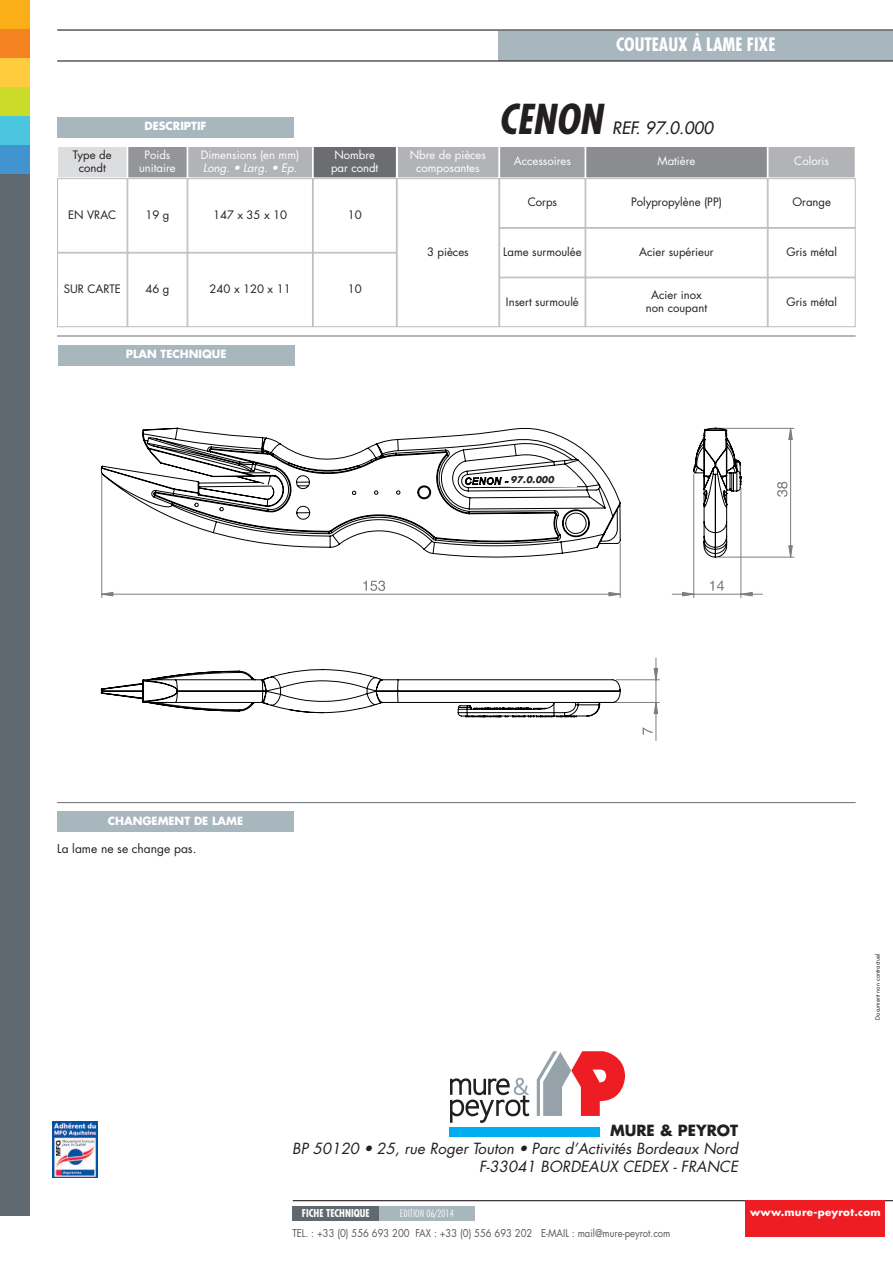
<style>
.page{position:relative;width:893px;height:1263px;background:#fff}
.page>*{position:absolute;margin:0;border:0;box-sizing:border-box;transform-origin:0 0}
.t1{font:italic 700 condensed 40.05px "Futura";letter-spacing:.005em;color:#231f20}
.t2{font:700 condensed 18px "Futura";color:#fff}
.t3{font:italic 16.65px "Futura";letter-spacing:.005em;color:#231f20}
.t4{font:italic 15px/18px "Futura";letter-spacing:.005em;color:#231f20;text-align:right}
.t5{font:700 15px "Futura";color:#231f20}
.t6{font:12px "Futura";color:#231f20}
.t7{font:11.4px/12.5px "Futura";color:#231f20;text-align:center}
.t8{font:11.4px/12.5px "Futura";color:#fff;text-align:center}
.t9{font:italic 11.4px "Futura";letter-spacing:.005em;color:#fff}
.t10{font:700 10.95px "Futura";color:#fff}
.t11{font:10.5px "Futura";color:#57585a;scale:.9 1}
.t12{font:700 condensed 10.5px "Futura";color:#fff}
.t13{font:300 condensed 10.5px "Futura BT";color:#fff}
.t14{font:700 10.35px "Futura";letter-spacing:.025em;color:#fff}
.t15{font:italic 700 9px "Futura";color:#231f20}
.t16{font:5.85px "Futura";color:#231f20}
</style>
<div class="page">
<div style="left:0;top:0;width:29px;height:29px;background:#faaf18"></div>
<div style="left:0;top:29px;width:29px;height:29px;background:#f58220"></div>
<div style="left:0;top:58px;width:29px;height:29px;background:#fecc3e"></div>
<div style="left:0;top:87px;width:29px;height:29px;background:#cadb2a"></div>
<div style="left:0;top:116px;width:29px;height:29px;background:#4bc6e1"></div>
<div style="left:0;top:145px;width:29px;height:29px;background:#4194d0"></div>
<div style="left:0;top:174px;width:29px;height:1041px;background:#60696f"></div>
<hr style="left:293px;top:1200px;width:600px;height:1px;background:#231f20">
<div style="left:746px;top:1200px;width:139px;height:37px;background:#ee1d23"></div>
<div style="left:292px;top:1206px;width:87px;height:15px;background:#60696f"></div>
<div style="left:379px;top:1206px;width:95px;height:15px;background:#a8b6be"></div>
<div style="left:58px;top:147px;width:69px;height:31px;background:#dcdddf"></div>
<div style="left:57px;top:146px;width:70px;height:32px;border:1px solid #fff"></div>
<div style="left:128px;top:147px;width:59px;height:31px;background:#939598"></div>
<div style="left:127px;top:146px;width:60px;height:32px;border:1px solid #fff"></div>
<div style="left:188px;top:147px;width:124px;height:31px;background:#b2b3b7"></div>
<div style="left:187px;top:146px;width:126px;height:32px;border:1px solid #fff"></div>
<div style="left:314px;top:147px;width:82px;height:31px;background:#6c6d70"></div>
<div style="left:313px;top:146px;width:84px;height:32px;border:1px solid #fff"></div>
<div style="left:500px;top:147px;width:85px;height:31px;background:#9d9fa2"></div>
<div style="left:499px;top:146px;width:86px;height:32px;border:1px solid #fff"></div>
<div style="left:586px;top:147px;width:181px;height:31px;background:#8a8c8f"></div>
<div style="left:585px;top:146px;width:183px;height:32px;border:1px solid #fff"></div>
<div style="left:397px;top:147px;width:101px;height:31px;background:#b2b3b7"></div>
<div style="left:397px;top:146px;width:102px;height:32px;border:1px solid #fff"></div>
<div style="left:397px;top:178px;width:102px;height:149px;border:1px solid #bcbdc0"></div>
<div style="left:57px;top:178px;width:70px;height:75px;border:1px solid #bcbdc0"></div>
<div style="left:127px;top:178px;width:60px;height:75px;border:1px solid #bcbdc0"></div>
<div style="left:187px;top:178px;width:126px;height:75px;border:1px solid #bcbdc0"></div>
<div style="left:313px;top:178px;width:84px;height:75px;border:1px solid #bcbdc0"></div>
<div style="left:57px;top:253px;width:70px;height:74px;border:1px solid #bcbdc0"></div>
<div style="left:127px;top:253px;width:60px;height:74px;border:1px solid #bcbdc0"></div>
<div style="left:187px;top:253px;width:126px;height:74px;border:1px solid #bcbdc0"></div>
<div style="left:313px;top:253px;width:84px;height:74px;border:1px solid #bcbdc0"></div>
<div style="left:499px;top:178px;width:86px;height:50px;border:1px solid #bcbdc0"></div>
<div style="left:585px;top:178px;width:183px;height:50px;border:1px solid #bcbdc0"></div>
<div style="left:768px;top:147px;width:87px;height:31px;background:#b2b3b7"></div>
<div style="left:768px;top:146px;width:88px;height:32px;border:1px solid #fff"></div>
<div style="left:768px;top:178px;width:88px;height:50px;border:1px solid #bcbdc0"></div>
<div style="left:499px;top:228px;width:86px;height:49px;border:1px solid #bcbdc0"></div>
<div style="left:585px;top:228px;width:183px;height:49px;border:1px solid #bcbdc0"></div>
<div style="left:768px;top:228px;width:88px;height:49px;border:1px solid #bcbdc0"></div>
<div style="left:499px;top:277px;width:86px;height:50px;border:1px solid #bcbdc0"></div>
<div style="left:585px;top:277px;width:183px;height:50px;border:1px solid #bcbdc0"></div>
<div style="left:768px;top:277px;width:88px;height:50px;border:1px solid #bcbdc0"></div>
<img style="left:53px;top:1121px;width:45px;height:57px">
<svg style="left:450px;top:1078px;width:79px;height:45px"></svg>
<svg style="left:537px;top:1051px;width:88px;height:65px"></svg>
<div style="left:449px;top:1127px;width:151px;height:10px;background:#00aeef"></div>
<div style="left:57px;top:117px;width:237px;height:21px;background:#a8b6be"></div>
<div style="left:498px;top:31px;width:395px;height:29px;background:#a8b6be"></div>
<hr style="left:57px;top:29px;width:836px;height:2px;background:#231f20">
<hr style="left:57px;top:60px;width:836px;height:2px;background:#231f20">
<div style="left:58px;top:345px;width:236px;height:21px;background:#a8b6be"></div>
<svg style="left:643px;top:727px;width:9px;height:7px"></svg>
<hr style="left:693px;top:474px;width:1px;height:123px;background:#7c7d83">
<hr style="left:741px;top:488px;width:1px;height:109px;background:#7c7d83">
<hr style="left:620px;top:543px;width:1px;height:54px;background:#7c7d83">
<hr style="left:101px;top:472px;width:1px;height:125px;background:#7c7d83">
<hr style="left:719px;top:557px;width:75px;height:1px;background:#7c7d83">
<hr style="left:719px;top:428px;width:75px;height:1px;background:#7c7d83">
<hr style="left:590px;top:702px;width:69px;height:1px;background:#7c7d83">
<hr style="left:616px;top:679px;width:43px;height:1px;background:#7c7d83">
<hr style="left:656px;top:702px;width:1px;height:38px;background:#7c7d83">
<svg style="left:672px;top:580px;width:90px;height:17px"></svg>
<svg style="left:101px;top:580px;width:520px;height:17px"></svg>
<svg style="left:777px;top:428px;width:16px;height:130px"></svg>
<svg style="left:653px;top:658px;width:5px;height:56px"></svg>
<svg style="left:101px;top:428px;width:520px;height:130px"></svg>
<svg style="left:101px;top:669px;width:520px;height:48px"></svg>
<svg style="left:693px;top:428px;width:49px;height:130px"></svg>
<hr style="left:57px;top:802px;width:799px;height:1px;background:#6c6d70">
<hr style="left:57px;top:336px;width:799px;height:1px;background:#6c6d70">
<div style="left:57px;top:811px;width:237px;height:21px;background:#a8b6be"></div>
<div style="left:510px;top:476px;width:67px;height:10px;background:#fff"></div>
<h2 class="t2" style="left:616px;top:36px;width:161px">COUTEAUX À LAME FIXE</h2>
<p class="t10" style="left:144px;top:121px;width:64px">DESCRIPTIF</p>
<p class="t7" style="left:73px;top:150px;width:40px">Type de condt</p>
<p class="t8" style="left:139px;top:150px;width:38px">Poids unitaire</p>
<p class="t8" style="left:201px;top:150px;width:100px">Dimensions (en mm)</p>
<p class="t9" style="left:203px;top:162px;width:96px">Long. • Larg. • Ep.</p>
<h1 class="t1" style="left:498px;top:101px;width:105px">CENON</h1>
<h3 class="t3" style="left:612px;top:119px;width:102px">REF. 97.0.000</h3>
<p class="t8" style="left:331px;top:150px;width:49px;text-align:left">Nombre par condt</p>
<p class="t8" style="left:514px;top:156px;width:59px">Accessoires</p>
<p class="t8" style="left:657px;top:156px;width:39px">Matière</p>
<p class="t8" style="left:410px;top:150px;width:78px">Nbre de pièces composantes</p>
<p class="t7" style="left:68px;top:209px;width:50px">EN VRAC</p>
<p class="t7" style="left:145px;top:209px;width:26px">19 g</p>
<p class="t7" style="left:213px;top:209px;width:76px">147 x 35 x 10</p>
<p class="t7" style="left:348px;top:209px;width:15px">10</p>
<p class="t7" style="left:528px;top:197px;width:31px">Corps</p>
<p class="t7" style="left:631px;top:197px;width:92px">Polypropylène (PP)</p>
<p class="t8" style="left:794px;top:156px;width:36px">Coloris</p>
<p class="t7" style="left:792px;top:197px;width:40px">Orange</p>
<p class="t7" style="left:64px;top:284px;width:59px">SUR CARTE</p>
<p class="t7" style="left:145px;top:284px;width:26px">46 g</p>
<p class="t7" style="left:210px;top:284px;width:83px">240 x 120 x 11</p>
<p class="t7" style="left:348px;top:284px;width:15px">10</p>
<p class="t10" style="left:126px;top:349px;width:102px">PLAN TECHNIQUE</p>
<p class="t7" style="left:427px;top:246px;width:43px">3 pièces</p>
<p class="t7" style="left:503px;top:246px;width:80px">Lame surmoulée</p>
<p class="t7" style="left:639px;top:246px;width:76px">Acier supérieur</p>
<p class="t7" style="left:786px;top:246px;width:52px">Gris métal</p>
<p class="t7" style="left:506px;top:296px;width:74px">Insert surmoulé</p>
<p class="t7" style="left:646px;top:290px;width:63px">Acier inox non coupant</p>
<p class="t7" style="left:786px;top:296px;width:52px">Gris métal</p>
<p class="t15" style="left:510px;top:476px;width:45px">97.0.000</p>
<p class="t10" style="left:108px;top:816px;width:137px">CHANGEMENT DE LAME</p>
<p class="t6" style="left:57px;top:843px;width:141px">La lame ne se change pas.</p>
<h3 class="t5" style="left:610px;top:1123px;width:130px">MURE &amp; PEYROT</h3>
<h3 class="t4" style="left:292px;top:1141px;width:447px">BP 50120 • 25, rue Roger Touton • Parc d’Activités Bordeaux Nord<br>F-33041 BORDEAUX CEDEX - FRANCE</h3>
<p class="t16" style="left:875px;top:1019px;width:67px;rotate:-90deg">Document non contractuel</p>
<p class="t12" style="left:302px;top:1208px;width:69px">FICHE TECHNIQUE</p>
<p class="t13" style="left:400px;top:1209px;width:55px">EDITION 06/2014</p>
<p class="t11" style="left:292px;top:1228px;width:421px">TEL. : +33 (0) 556 693 200 FAX : +33 (0) 556 693 202 E-MAIL : mail@mure-peyrot.com</p>
<p class="t14" style="left:750px;top:1207px;width:132px">www.mure-peyrot.com</p>
</div>
